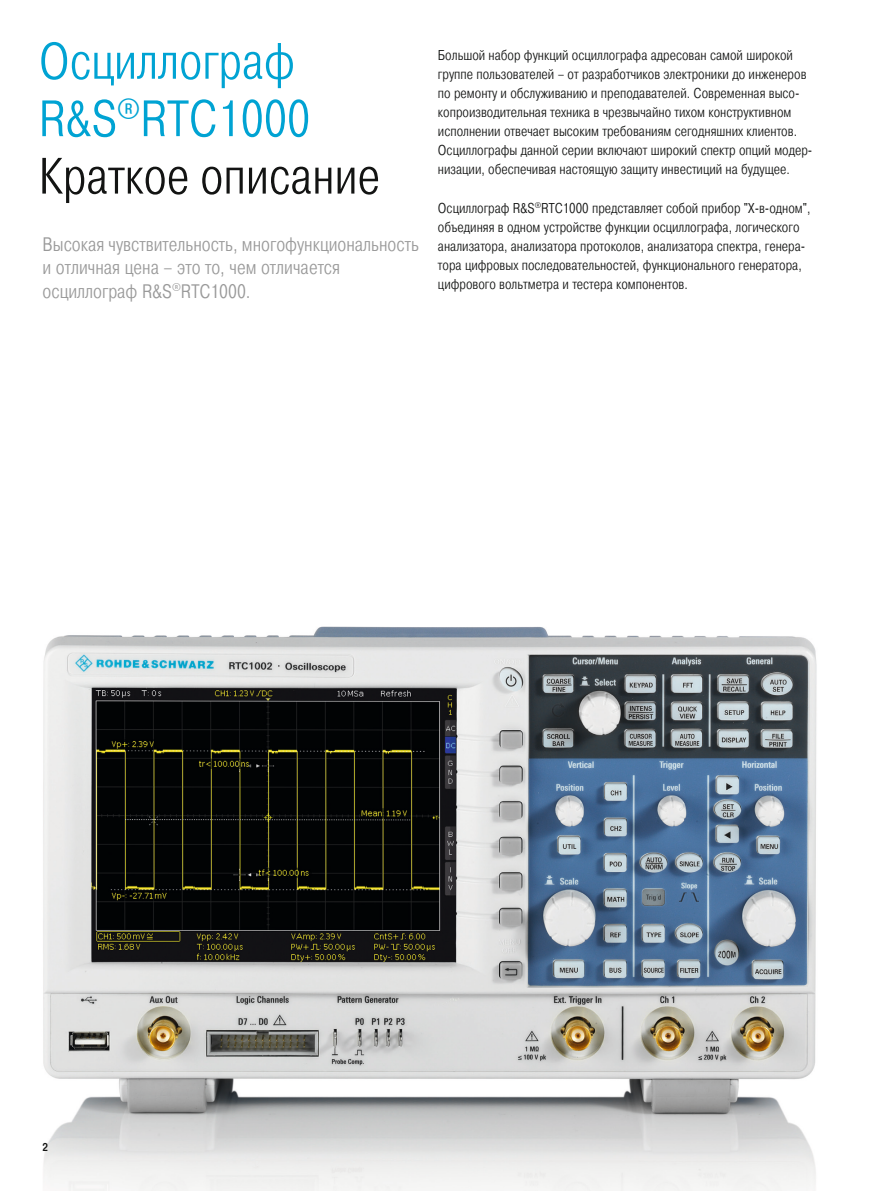
<style>
.page{position:relative;width:893px;height:1191px;background:#fff}
.page>*{position:absolute;margin:0;border:0;box-sizing:border-box;transform-origin:0 0}
.t1{font:300 51px/57.4px "Pragmatica Cond";color:#00a3d3}
.t2{font:300 19.5px/23.4px "Pragmatica Cond";color:#999}
.t3{font:300 14.25px/19.2px "Pragmatica Cond";color:#131413}
.t4{font:500 11.25px "Pragmatica Cond";color:#131413}
.s1{color:#131413}
</style>
<div class="page">
<img style="left:43px;top:626px;width:774px;height:565px">
<h1 class="t1" style="left:39px;top:33px;width:343px">Осциллограф<br>R&amp;S<sup>®</sup>RTC1000<br><span class="s1">Краткое описание</span></h1>
<p class="t3" style="left:438px;top:45px;width:376px">Большой набор функций осциллографа адресован самой широкой группе пользователей – от разработчиков электроники до инженеров по ремонту и обслуживанию и преподавателей. Современная высо&shy;копроизводительная техника в чрезвычайно тихом конструктивном исполнении отвечает высоким требованиям сегодняшних клиентов.<br>Осциллографы данной серии включают широкий спектр опций модер&shy;низации, обеспечивая настоящую защиту инвестиций на будущее.</p>
<p class="t3" style="left:438px;top:198px;width:374px">Осциллограф R&amp;S<sup>®</sup>RTC1000 представляет собой прибор "X-в-одном", объединяя в одном устройстве функции осциллографа, логического анализатора, анализатора протоколов, анализатора спектра, генера&shy;тора цифровых последовательностей, функционального генератора, цифрового вольтметра и тестера компонентов.</p>
<h2 class="t2" style="left:43px;top:233px;width:378px">Высокая чувствительность, многофункциональность и отличная цена – это то, чем отличается осциллограф R&amp;S<sup>®</sup>RTC1000.</h2>
<p class="t4" style="left:43px;top:1140px;width:7px">2</p>
</div>
